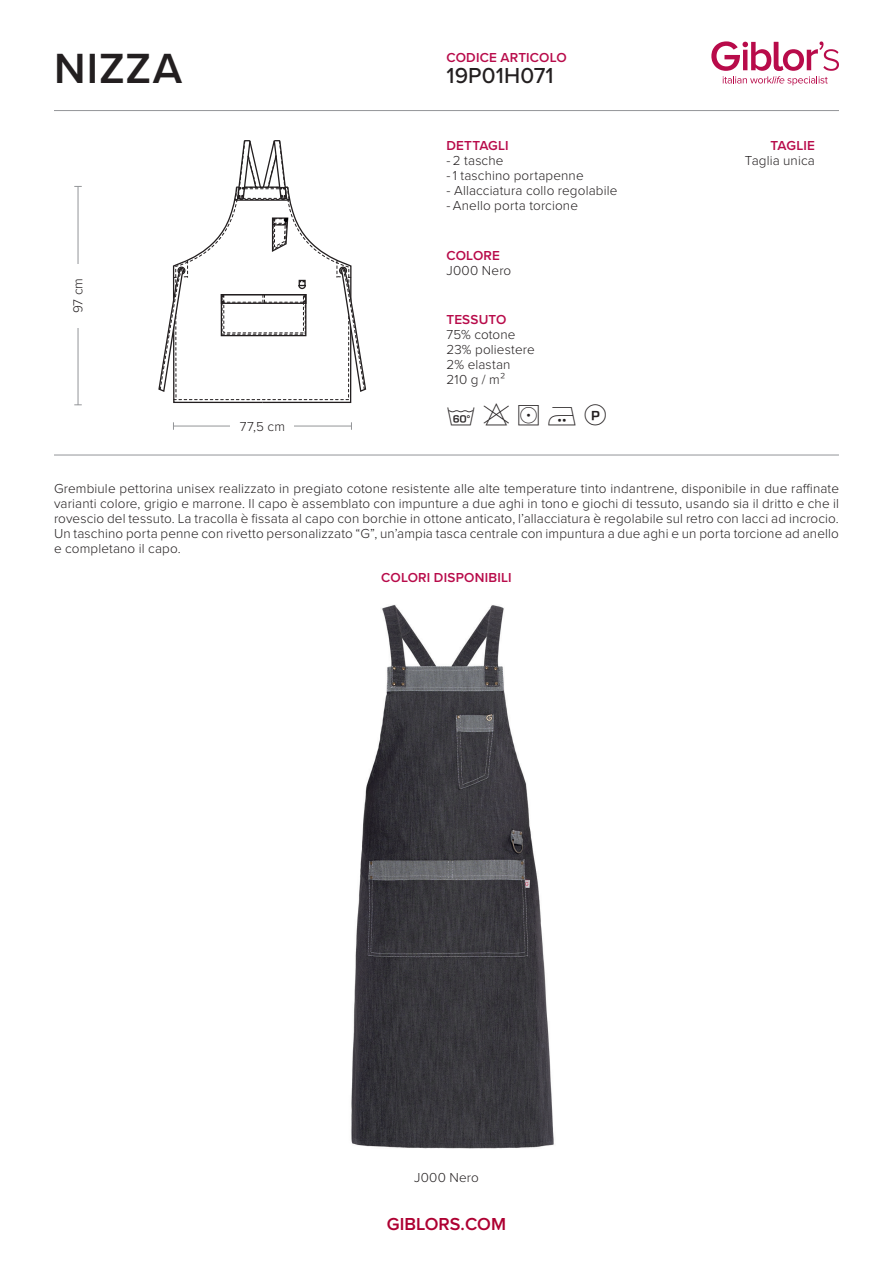
<style>
.page{position:relative;width:893px;height:1263px;background:#fff}
.page>*{position:absolute;margin:0;border:0;box-sizing:border-box;transform-origin:0 0}
.t1{font:600 43.8px "Proxima Nova";letter-spacing:.025em;color:#231f20}
.t2{font:500 22.5px "Proxima Nova";letter-spacing:.005em;color:#231f20}
.t3{font:600 18px "Proxima Nova";color:#ae0032}
.t4{font:300 13.5px/15px "Proxima Nova";letter-spacing:.01em;color:#231f20;text-align:justify}
.t5{font:600 13.5px "Proxima Nova";letter-spacing:.015em;color:#b80b4a}
</style>
<div class="page">
<svg style="left:711px;top:41px;width:128px;height:44px"></svg>
<hr style="left:54px;top:110px;width:785px;height:1px;background:#939598">
<hr style="left:54px;top:455px;width:785px;height:1px;background:#939598">
<hr style="left:78px;top:186px;width:1px;height:219px;background:#939598">
<div style="left:72px;top:264px;width:10px;height:63px;background:#fff"></div>
<svg style="left:158px;top:140px;width:209px;height:264px"></svg>
<img style="left:351px;top:604px;width:203px;height:545px">
<hr style="left:173px;top:426px;width:179px;height:1px;background:#939598">
<div style="left:231px;top:420px;width:63px;height:10px;background:#fff"></div>
<p class="t1" style="left:54px;top:36px;width:130px">NIZZA</p>
<p class="t5" style="left:446px;top:48px;width:122px">CODICE ARTICOLO</p>
<p class="t2" style="left:446px;top:59px;width:109px">19P01H071</p>
<p class="t4" style="left:70px;top:313px;width:37px;rotate:-90deg">97 cm</p>
<p class="t4" style="left:240px;top:418px;width:47px">77,5 cm</p>
<p class="t5" style="left:446px;top:136px;width:64px">DETTAGLI</p>
<p class="t4" style="left:446px;top:152px;width:59px">- 2 tasche</p>
<p class="t4" style="left:446px;top:167px;width:139px">- 1 taschino portapenne</p>
<p class="t4" style="left:446px;top:182px;width:172px">- Allacciatura collo regolabile</p>
<p class="t4" style="left:446px;top:197px;width:133px">- Anello porta torcione</p>
<p class="t5" style="left:446px;top:245px;width:55px">COLORE</p>
<p class="t4" style="left:446px;top:262px;width:66px">J000 Nero</p>
<p class="t5" style="left:446px;top:310px;width:61px">TESSUTO</p>
<p class="t4" style="left:446px;top:326px;width:71px">75% cotone</p>
<p class="t4" style="left:446px;top:341px;width:90px">23% poliestere</p>
<p class="t4" style="left:446px;top:356px;width:66px">2% elastan</p>
<p class="t4" style="left:446px;top:371px;width:60px">210 g / m²</p>
<p class="t5" style="left:770px;top:136px;width:46px">TAGLIE</p>
<p class="t4" style="left:745px;top:152px;width:71px">Taglia unica</p>
<p class="t4" style="left:54px;top:480px;width:786px">Grembiule pettorina unisex realizzato in pregiato cotone resistente alle alte temperature tinto indantrene, disponibile in due raffinate varianti colore, grigio e marrone. Il capo è assemblato con impunture a due aghi in tono e giochi di tessuto, usando sia il dritto e che il rovescio del tessuto. La tracolla è fissata al capo con borchie in ottone anticato, l’allacciatura è regolabile sul retro con lacci ad incrocio.<br>Un taschino porta penne con rivetto personalizzato “G”, un’ampia tasca centrale con impuntura a due aghi e un porta torcione ad anello e completano il capo.</p>
<p class="t5" style="left:381px;top:567px;width:132px">COLORI DISPONIBILI</p>
<p class="t4" style="left:414px;top:1169px;width:66px">J000 Nero</p>
<h3 class="t3" style="left:387px;top:1210px;width:121px">GIBLORS.COM</h3>
</div>
